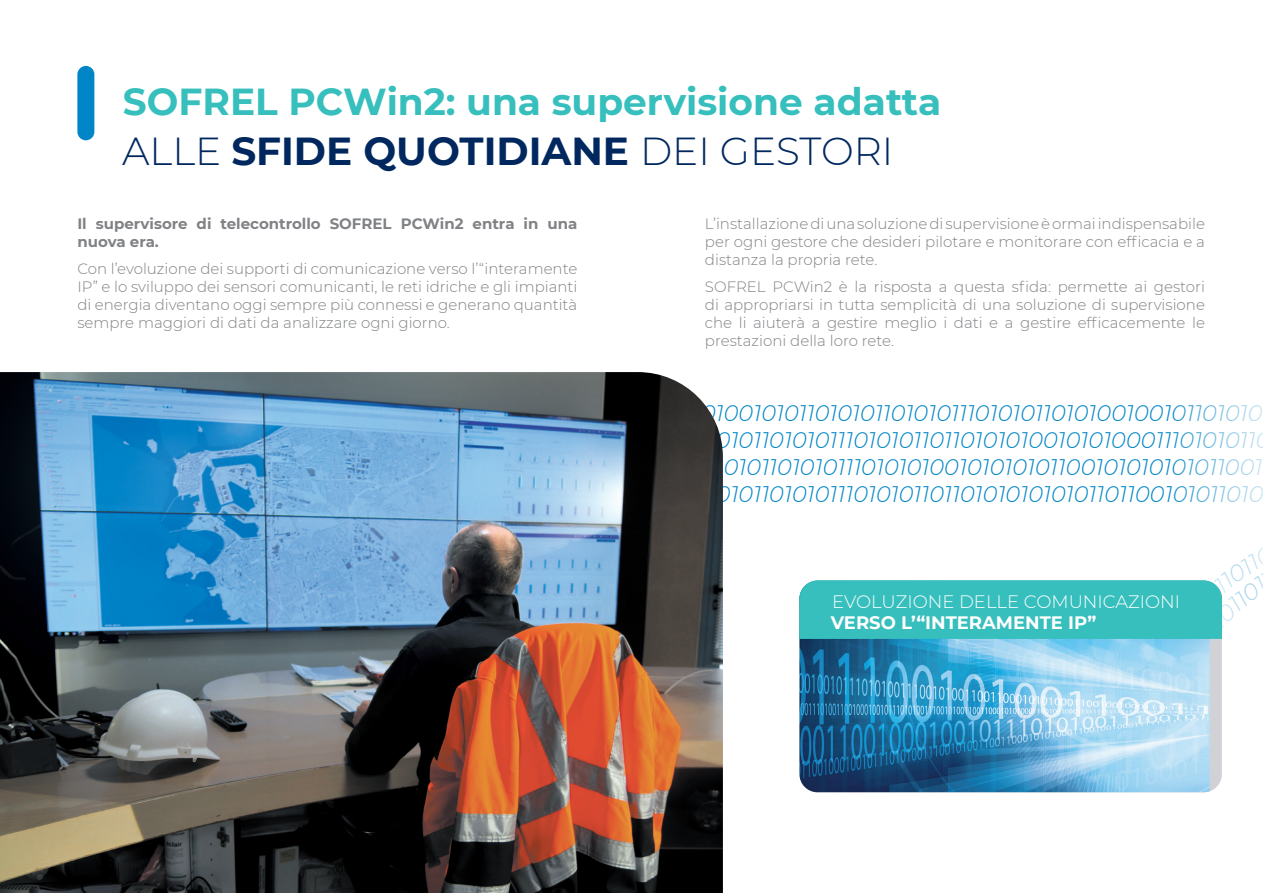
<style>
.page{position:relative;width:1263px;height:893px;background:#fff}
.page>*{position:absolute;margin:0;border:0;box-sizing:border-box;transform-origin:0 0}
.t1{font:700 39px "Montserrat";color:#00285f}
.t2{font:700 37.5px "Montserrat";color:#36bfbd}
.t3{font:italic 300 22.5px/27px "Montserrat";color:#0086c7}
.t4{font:300 18px "Montserrat";color:#fff}
.t5{font:700 18px "Montserrat";color:#fff}
.t6{font:300 15px/18px "Montserrat";color:#808285;text-align:justify}
.t7{font:700 15px/18px "Montserrat";color:#808285}
.s1{font-weight:300}
</style>
<div class="page">
<img style="left:0;top:372px;width:723px;height:521px">
<img style="left:799px;top:639px;width:411px;height:153px">
<div style="left:77px;top:66px;width:17px;height:74px;background:#0086c7;border-radius:9px"></div>
<div style="left:799px;top:580px;width:424px;height:59px;background:#36bfbd"></div>
<h2 class="t2" style="left:123px;top:75px;width:820px">SOFREL PCWin2: una supervisione adatta</h2>
<h1 class="t1" style="left:122px;top:123px;width:773px"><span class="s1">ALLE</span> SFIDE QUOTIDIANE <span class="s1">DEI GESTORI</span></h1>
<p class="t7" style="left:77px;top:214px;width:501px">Il supervisore di telecontrollo SOFREL PCWin2 entra in una nuova era.</p>
<p class="t6" style="left:77px;top:259px;width:502px">Con l’evoluzione dei supporti di comunicazione verso l’“interamente IP” e lo sviluppo dei sensori comunicanti, le reti idriche e gli impianti di energia diventano oggi sempre più connessi e generano quantità sempre maggiori di dati da analizzare ogni giorno.</p>
<p class="t6" style="left:705px;top:214px;width:501px">L’installazione di una soluzione di supervisione è ormai indispensabile per ogni gestore che desideri pilotare e monitorare con efficacia e a distanza la propria rete.</p>
<p class="t6" style="left:705px;top:277px;width:501px">SOFREL PCWin2 è la risposta a questa sfida: permette ai gestori di appropriarsi in tutta semplicità di una soluzione di supervisione che li aiuterà a gestire meglio i dati e a gestire efficacemente le prestazioni della loro rete.</p>
<p class="t3" style="left:693px;top:398px;width:572px">101001010110101011010101110101011010100100101101010<br>010101101010111010101101101010100101010001110101011<br>101010110101011101010100101010101100101010101011001<br>0101011010101110101011011010101010101101100101011010</p>
<p class="t4" style="left:832px;top:589px;width:349px">EVOLUZIONE DELLE COMUNICAZIONI</p>
<p class="t5" style="left:831px;top:609px;width:267px">VERSO L’“INTERAMENTE IP”</p>
</div>
